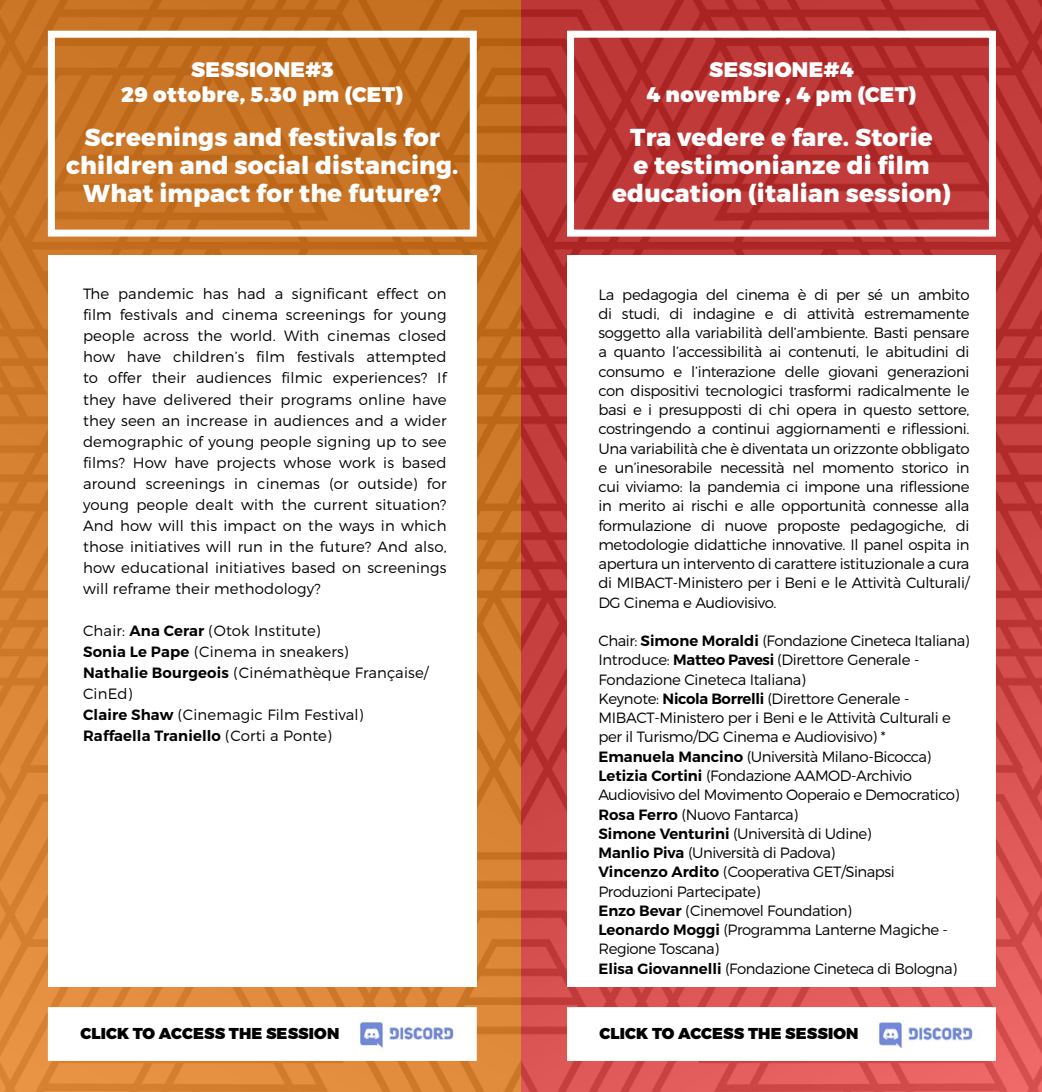
<style>
.page{position:relative;width:1042px;height:1092px;background:#fff}
.page>*{position:absolute;margin:0;border:0;box-sizing:border-box;transform-origin:0 0}
.t1{font:800 24.5px/28px "Montserrat";letter-spacing:.01em;color:#fff;text-align:center}
.t2{font:900 21px/24.5px "Montserrat";letter-spacing:.02em;color:#fff;text-align:center}
.t3{font:900 15.75px "Montserrat";letter-spacing:.01em;color:#000}
.t4{font:300 14.88px/19.2px "Montserrat";letter-spacing:-.03em;color:#000;text-align:justify}
.t5{font:300 14.88px/21px "Montserrat";letter-spacing:.01em;color:#000}
.s1{font-weight:600}
</style>
<div class="page">
<img style="left:0;top:0;width:1042px;height:1091px">
<svg style="left:48px;top:1006px;width:429px;height:54px"></svg>
<svg style="left:567px;top:1006px;width:429px;height:54px"></svg>
<div style="left:48px;top:31px;width:429px;height:205px;border:7px solid #fff"></div>
<div style="left:567px;top:31px;width:429px;height:205px;border:7px solid #fff"></div>
<div style="left:48px;top:255px;width:429px;height:731px;background:#fff"></div>
<div style="left:567px;top:255px;width:429px;height:731px;background:#fff"></div>
<svg style="left:49px;top:1007px;width:427px;height:52px"></svg>
<div style="left:567px;top:1007px;width:427px;height:52px;background:#fff"></div>
<h2 class="t2" style="left:121px;top:58px;width:284px">SESSIONE#3<br>29 ottobre, 5.30 pm (CET)</h2>
<h2 class="t2" style="left:646px;top:58px;width:271px">SESSIONE#4<br>4 novembre , 4 pm (CET)</h2>
<h1 class="t1" style="left:66px;top:123px;width:394px">Screenings and festivals for children and social distancing.<br>What impact for the future?</h1>
<h1 class="t1" style="left:612px;top:123px;width:340px">Tra vedere e fare. Storie<br>e testimonianze di film education (italian session)</h1>
<p class="t4" style="left:83px;top:283px;width:365px;line-height:21px">The pandemic has had a significant effect on film festivals and cinema screenings for young people across the world. With cinemas closed how have children’s film festivals attempted to offer their audiences filmic experiences? If they have delivered their programs online have they seen an increase in audiences and a wider demographic of young people signing up to see films? How have projects whose work is based around screenings in cinemas (or outside) for young people dealt with the current situation?<br>And how will this impact on the ways in which those initiatives will run in the future? And also, how educational initiatives based on screenings will reframe their methodology?</p>
<p class="t5" style="left:83px;top:619px;width:347px">Chair: <span class="s1">Ana Cerar</span> (Otok Institute)<br><span class="s1">Sonia Le Pape</span> (Cinema in sneakers)<br><span class="s1">Nathalie Bourgeois</span> (Cinémathèque Française/ CinEd)<br><span class="s1">Claire Shaw</span> (Cinemagic Film Festival)<br><span class="s1">Raffaella Traniello</span> (Corti a Ponte)</p>
<p class="t4" style="left:598px;top:284px;width:373px">La pedagogia del cinema è di per sé un ambito di studi, di indagine e di attività estremamente soggetto alla variabilità dell’ambiente. Basti pensare a quanto l’accessibilità ai contenuti, le abitudini di consumo e l’interazione delle giovani generazioni con dispositivi tecnologici trasformi radicalmente le basi e i presupposti di chi opera in questo settore, costringendo a continui aggiornamenti e riflessioni.<br>Una variabilità che è diventata un orizzonte obbligato e un’inesorabile necessità nel momento storico in cui viviamo: la pandemia ci impone una riflessione in merito ai rischi e alle opportunità connesse alla formulazione di nuove proposte pedagogiche, di metodologie didattiche innovative. Il panel ospita in apertura un intervento di carattere istituzionale a cura di MIBACT-Ministero per i Beni e le Attività Culturali/ DG Cinema e Audiovisivo.</p>
<p class="t4" style="left:598px;top:631px;width:373px;text-align:left">Chair: <span class="s1">Simone Moraldi</span> (Fondazione Cineteca Italiana)<br>Introduce: <span class="s1">Matteo Pavesi</span> (Direttore Generale - Fondazione Cineteca Italiana)<br>Keynote: <span class="s1">Nicola Borrelli</span> (Direttore Generale - MIBACT-Ministero per i Beni e le Attività Culturali e per il Turismo/DG Cinema e Audiovisivo) *<br><span class="s1">Emanuela Mancino</span> (Università Milano-Bicocca)<br><span class="s1">Letizia Cortini</span> (Fondazione AAMOD-Archivio Audiovisivo del Movimento Ooperaio e Democratico)<br><span class="s1">Rosa Ferro</span> (Nuovo Fantarca)<br><span class="s1">Simone Venturini</span> (Università di Udine)<br><span class="s1">Manlio Piva</span> (Università di Padova)<br><span class="s1">Vincenzo Ardito</span> (Cooperativa GET/Sinapsi Produzioni Partecipate)<br><span class="s1">Enzo Bevar</span> (Cinemovel Foundation)<br><span class="s1">Leonardo Moggi</span> (Programma Lanterne Magiche - Regione Toscana)<br><span class="s1">Elisa Giovannelli</span> (Fondazione Cineteca di Bologna)</p>
<p class="t3" style="left:80px;top:1023px;width:260px">CLICK TO ACCESS THE SESSION</p>
<p class="t3" style="left:599px;top:1023px;width:260px">CLICK TO ACCESS THE SESSION</p>
</div>
